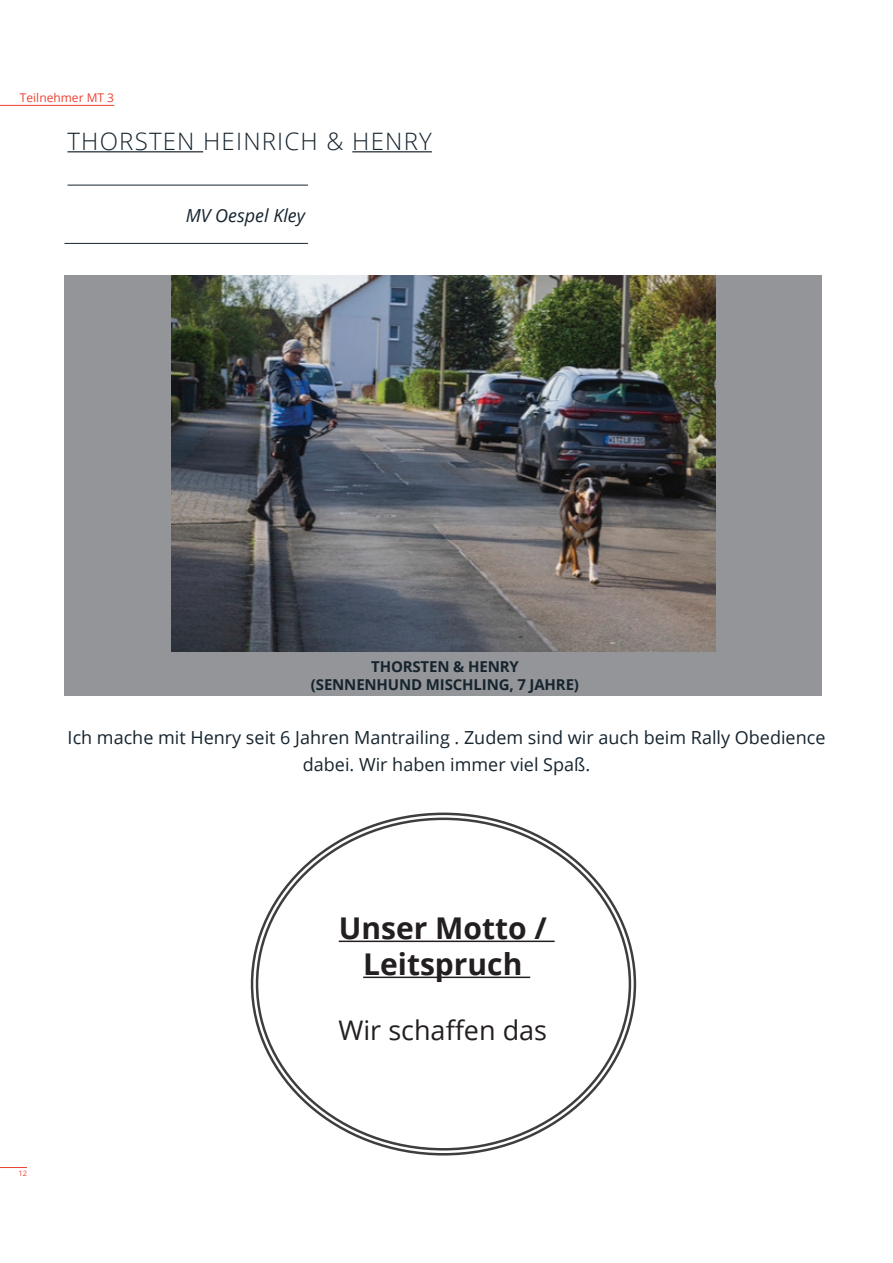
<style>
.page{position:relative;width:893px;height:1263px;background:#fff}
.page>*{position:absolute;margin:0;border:0;box-sizing:border-box;transform-origin:0 0}
.t1{font:700 30px/36px "Open Sans";color:#231f20;text-align:center}
.t2{font:27px "Open Sans";color:#231f20}
.t3{font:300 24px "Open Sans";letter-spacing:.05em;color:#16242e}
.t4{font:18px/27px "Open Sans";color:#16242e;text-align:center}
.t5{font:italic 18px "Open Sans";color:#16242e}
.t6{font:700 15px/18px "Open Sans";letter-spacing:-.01em;color:#16242e;text-align:center}
.t7{font:12px "Open Sans";color:#ee4232}
.t8{font:7.5px "Open Sans";color:#ee4232}
</style>
<div class="page">
<div style="left:64px;top:275px;width:758px;height:377px;background:#939598"></div>
<img style="left:171px;top:275px;width:544px;height:377px">
<div style="left:64px;top:652px;width:758px;height:43px;background:#939598"></div>
<svg style="left:0;top:1167px;width:27px;height:1px"></svg>
<hr style="left:0;top:105px;width:114px;height:1px;background:#ee4232">
<hr style="left:68px;top:185px;width:240px;height:1px;background:#16242e">
<hr style="left:64px;top:243px;width:244px;height:1px;background:#16242e">
<hr style="left:68px;top:151px;width:135px;height:1px;background:#16242e">
<hr style="left:352px;top:151px;width:80px;height:1px;background:#16242e">
<hr style="left:339px;top:940px;width:216px;height:2px;background:#231f20">
<hr style="left:363px;top:976px;width:167px;height:2px;background:#231f20">
<p class="t7" style="left:20px;top:89px;width:96px">Teilnehmer MT 3</p>
<h3 class="t3" style="left:68px;top:125px;width:366px">THORSTEN HEINRICH &amp; HENRY</h3>
<p class="t5" style="left:186px;top:203px;width:121px">MV Oespel Kley</p>
<p class="t6" style="left:311px;top:657px;width:270px">THORSTEN &amp; HENRY<br>(SENNENHUND MISCHLING, 7 JAHRE)</p>
<p class="t4" style="left:68px;top:724px;width:759px">Ich mache mit Henry seit 6 Jahren Mantrailing . Zudem sind wir auch beim Rally Obedience dabei. Wir haben immer viel Spaß.</p>
<p class="t8" style="left:18px;top:1168px;width:10px">12</p>
<h1 class="t1" style="left:339px;top:909px;width:210px">Unser Motto /<br>Leitspruch</h1>
<h2 class="t2" style="left:338px;top:1011px;width:210px">Wir schaffen das</h2>
</div>
